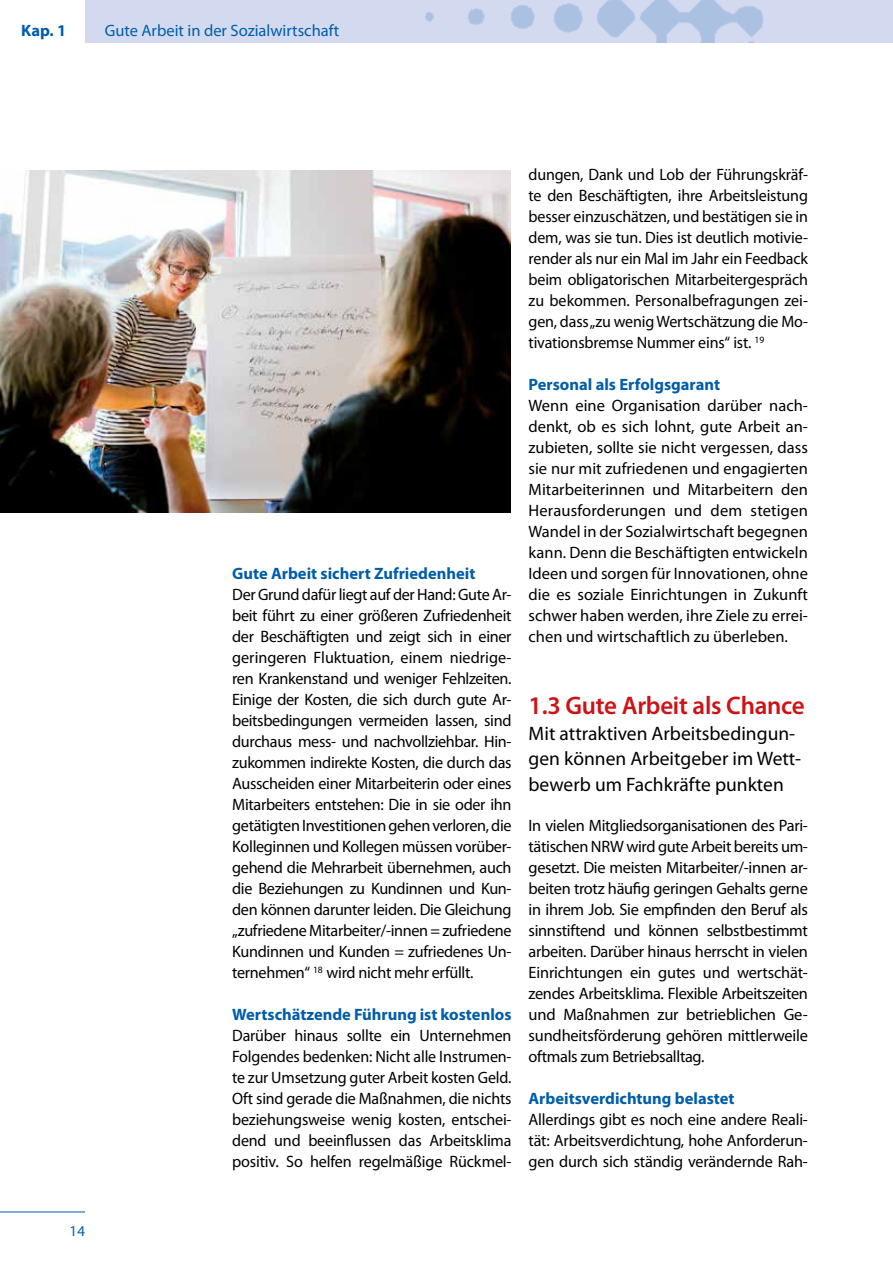
<style>
.page{position:relative;width:893px;height:1263px;background:#fff}
.page>*{position:absolute;margin:0;border:0;box-sizing:border-box;transform-origin:0 0}
.t1{font:600 25.5px "Myriad Pro";letter-spacing:-.01em;color:#cd1316}
.t2{font:19.5px/25.5px "Myriad Pro";color:#000}
.t3{font:16.5px/21px "Myriad Pro";letter-spacing:-.01em;color:#000;text-align:justify}
.t4{font:700 16.5px "Myriad Pro";color:#005da9}
.t5{font:16.5px "Myriad Pro";color:#005da9}
.t6{font:15px "Myriad Pro";color:#005da9}
</style>
<div class="page">
<hr style="left:0;top:1211px;width:85px;height:1px;background:#005da9">
<div style="left:85px;top:0;width:808px;height:43px;background:#d3daf0"></div>
<img style="left:425px;top:0;width:339px;height:43px">
<img style="left:0;top:170px;width:510px;height:342px">
<p class="t4" style="left:21px;top:19px;width:46px">Kap. 1</p>
<p class="t5" style="left:105px;top:20px;width:236px">Gute Arbeit in der Sozialwirtschaft</p>
<p class="t6" style="left:70px;top:1222px;width:17px">14</p>
<p class="t4" style="left:232px;top:563px;width:245px">Gute Arbeit sichert Zufriedenheit</p>
<p class="t3" style="left:232px;top:584px;width:281px">Der Grund dafür liegt auf der Hand: Gute Ar&shy;beit führt zu einer größeren Zufriedenheit der Beschäftigten und zeigt sich in einer geringeren Fluktuation, einem niedrige&shy;ren Krankenstand und weniger Fehlzeiten.<br>Einige der Kosten, die sich durch gute Ar&shy;beitsbedingungen vermeiden lassen, sind durchaus mess- und nachvollziehbar. Hin&shy;zukommen indirekte Kosten, die durch das Ausscheiden einer Mitarbeiterin oder eines Mitarbeiters entstehen: Die in sie oder ihn getätigten Investitionen gehen verloren, die Kolleginnen und Kollegen müssen vorüber&shy;gehend die Mehrarbeit übernehmen, auch die Beziehungen zu Kundinnen und Kun&shy;den können darunter leiden. Die Gleichung „zufriedene Mitarbeiter/-innen = zufriedene Kundinnen und Kunden = zufriedenes Un&shy;ternehmen“ <sup>18</sup> wird nicht mehr erfüllt.</p>
<p class="t4" style="left:232px;top:1004px;width:281px">Wertschätzende Führung ist kostenlos</p>
<p class="t3" style="left:232px;top:1025px;width:281px">Darüber hinaus sollte ein Unternehmen Folgendes bedenken: Nicht alle Instrumen&shy;te zur Umsetzung guter Arbeit kosten Geld.<br>Oft sind gerade die Maßnahmen, die nichts beziehungsweise wenig kosten, entschei&shy;dend und beeinflussen das Arbeitsklima positiv. So helfen regelmäßige Rückmel-</p>
<p class="t3" style="left:529px;top:164px;width:281px">dungen, Dank und Lob der Führungskräf&shy;te den Beschäftigten, ihre Arbeitsleistung besser einzuschätzen, und bestätigen sie in dem, was sie tun. Dies ist deutlich motivie&shy;render als nur ein Mal im Jahr ein Feedback beim obligatorischen Mitarbeitergespräch zu bekommen. Personalbefragungen zei&shy;gen, dass „zu wenig Wertschätzung die Mo&shy;tivationsbremse Nummer eins“ ist. <sup>19</sup></p>
<p class="t4" style="left:529px;top:374px;width:193px">Personal als Erfolgsgarant</p>
<p class="t3" style="left:529px;top:395px;width:281px">Wenn eine Organisation darüber nach&shy;denkt, ob es sich lohnt, gute Arbeit an&shy;zubieten, sollte sie nicht vergessen, dass sie nur mit zufriedenen und engagierten Mitarbeiterinnen und Mitarbeitern den Herausforderungen und dem stetigen Wandel in der Sozialwirtschaft begegnen kann. Denn die Beschäftigten entwickeln Ideen und sorgen für Innovationen, ohne die es soziale Einrichtungen in Zukunft schwer haben werden, ihre Ziele zu errei&shy;chen und wirtschaftlich zu überleben.</p>
<h1 class="t1" style="left:529px;top:689px;width:278px">1.3 Gute Arbeit als Chance</h1>
<p class="t2" style="left:529px;top:720px;width:274px">Mit attraktiven Arbeitsbedingun&shy;gen können Arbeitgeber im Wett&shy;bewerb um Fachkräfte punkten</p>
<p class="t3" style="left:529px;top:815px;width:281px">In vielen Mitgliedsorganisationen des Pari&shy;tätischen NRW wird gute Arbeit bereits um&shy;gesetzt. Die meisten Mitarbeiter/-innen ar&shy;beiten trotz häufig geringen Gehalts gerne in ihrem Job. Sie empfinden den Beruf als sinnstiftend und können selbstbestimmt arbeiten. Darüber hinaus herrscht in vielen Einrichtungen ein gutes und wertschät&shy;zendes Arbeitsklima. Flexible Arbeitszeiten und Maßnahmen zur betrieblichen Ge&shy;sundheitsförderung gehören mittlerweile oftmals zum Betriebsalltag.</p>
<p class="t4" style="left:529px;top:1088px;width:208px">Arbeitsverdichtung belastet</p>
<p class="t3" style="left:529px;top:1109px;width:281px">Allerdings gibt es noch eine andere Reali&shy;tät: Arbeitsverdichtung, hohe Anforderun&shy;gen durch sich ständig verändernde Rah-</p>
</div>
